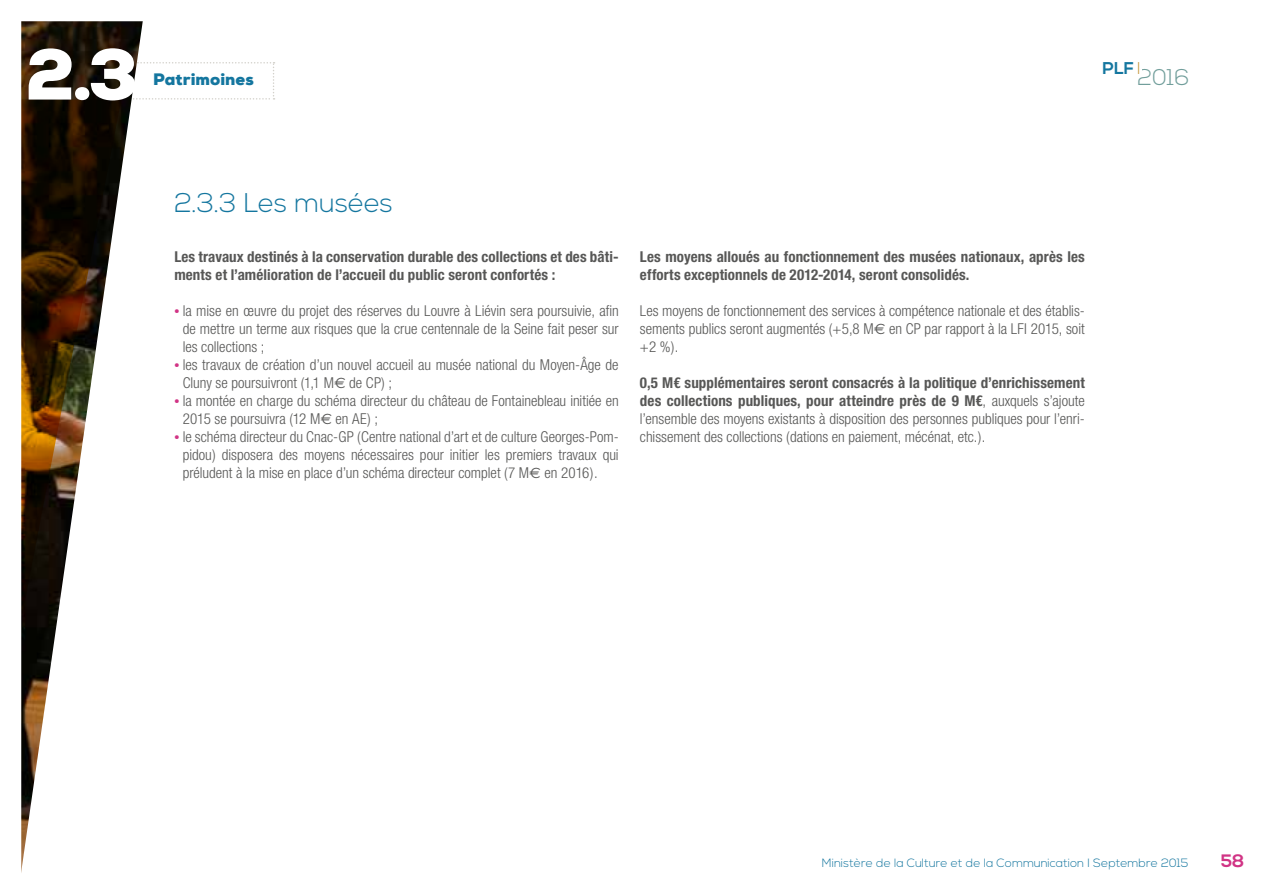
<style>
.page{position:relative;width:1263px;height:893px;background:#fff}
.page>*{position:absolute;margin:0;border:0;box-sizing:border-box;transform-origin:0 0}
.t1{font:900 72px "Nexa";color:#fff}
.t2{font:300 27px "Nexa";letter-spacing:-.005em;color:#14769f}
.t3{font:300 22.65px "Nexa";color:#719e9b}
.t4{font:700 18px "Nexa";color:#d13485}
.t5{font:700 16.95px "Nexa";color:#14769f}
.t6{font:900 16.5px "Nexa";letter-spacing:.005em;color:#14769f}
.t7{font:300 condensed 15px/18px "Helvetica Neue";color:#575756;text-align:justify}
.t8{font:700 condensed 15px/18px "Helvetica Neue LT Std";letter-spacing:.005em;color:#575756}
.t9{font:300 12px "Nexa";color:#14769f}
.s1{font-weight:300;color:#c69539}
.s2{font-family:"Nexa";font-weight:700;font-stretch:normal;color:#d13485}
.s3{font-family:"Euro Sans";font-weight:400;font-stretch:normal}
.s4{font-family:"Helvetica Neue";font-weight:300}
</style>
<div class="page">
<svg style="left:239px;top:62px;width:36px;height:38px"></svg>
<svg style="left:21px;top:21px;width:218px;height:852px"></svg>
<h1 class="t1" style="left:25px;top:28px;width:114px">2.3</h1>
<p class="t6" style="left:153px;top:69px;width:102px">Patrimoines</p>
<p class="t5" style="left:1102px;top:59px;width:40px">PLF <span class="s1">I</span></p>
<h3 class="t3" style="left:1137px;top:64px;width:54px">2016</h3>
<h2 class="t2" style="left:174px;top:187px;width:220px">2.3.3 Les musées</h2>
<p class="t8" style="left:174px;top:247px;width:446px">Les travaux destinés à la conservation durable des collections et des bâti&shy;ments et l’amélioration de l’accueil du public seront confortés :</p>
<p class="t7" style="left:183px;top:301px;width:437px;text-indent:-8px"><span class="s2">•</span> la mise en œuvre du projet des réserves du Louvre à Liévin sera poursuivie, afin de mettre un terme aux risques que la crue centennale de la Seine fait peser sur les collections ;</p>
<p class="t7" style="left:183px;top:355px;width:437px;text-indent:-8px"><span class="s2">•</span> les travaux de création d’un nouvel accueil au musée national du Moyen-Âge de<br>Cluny se poursuivront (1,1 M<span class="s3">€</span> de CP) ;</p>
<p class="t7" style="left:183px;top:391px;width:437px;text-indent:-8px"><span class="s2">•</span> la montée en charge du schéma directeur du château de Fontainebleau initiée en<br>2015 se poursuivra (12 M<span class="s3">€</span> en AE) ;</p>
<p class="t7" style="left:183px;top:427px;width:438px;text-indent:-8px"><span class="s2">•</span> le schéma directeur du Cnac-GP (Centre national d’art et de culture Georges-Pom&shy;pidou) disposera des moyens nécessaires pour initier les premiers travaux qui préludent à la mise en place d’un schéma directeur complet (7 M<span class="s3">€</span> en 2016).</p>
<p class="t8" style="left:640px;top:247px;width:446px">Les moyens alloués au fonctionnement des musées nationaux, après les efforts exceptionnels de 2012-2014, seront consolidés.</p>
<p class="t7" style="left:640px;top:301px;width:446px">Les moyens de fonctionnement des services à compétence nationale et des établis&shy;sements publics seront augmentés (+5,8 M<span class="s3">€</span> en CP par rapport à la LFI 2015, soit +2 %).</p>
<p class="t8" style="left:640px;top:373px;width:446px">0,5 M€ supplémentaires seront consacrés à la politique d’enrichissement des collections publiques, pour atteindre près de 9 M€<span class="s4">, auxquels s’ajoute</span></p>
<p class="t7" style="left:640px;top:409px;width:446px">l’ensemble des moyens existants à disposition des personnes publiques pour l’enri&shy;chissement des collections (dations en paiement, mécénat, etc.).</p>
<p class="t9" style="left:822px;top:855px;width:368px">Ministère de la Culture et de la Communication I Septembre 2015</p>
<p class="t4" style="left:1221px;top:850px;width:25px">58</p>
</div>
